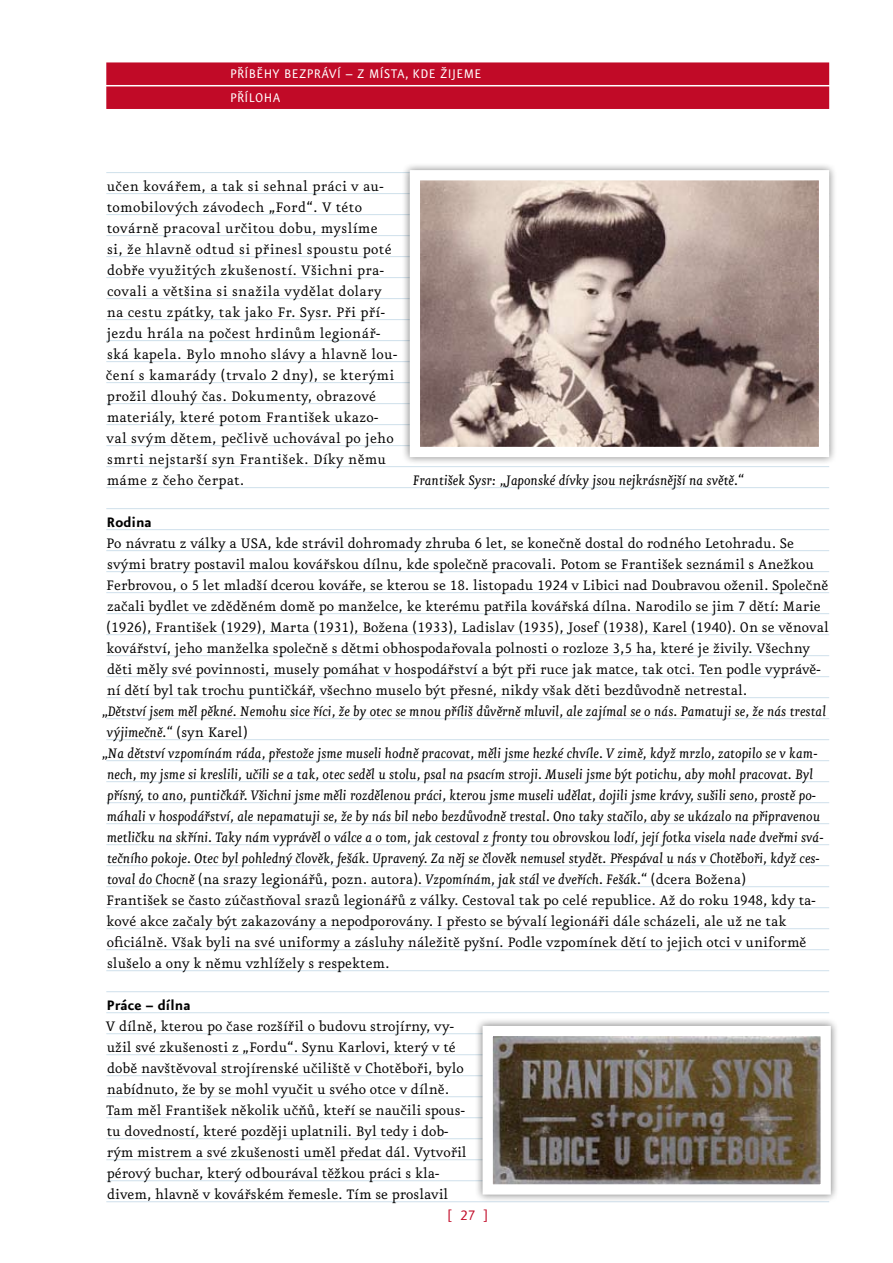
<style>
.page{position:relative;width:893px;height:1263px;background:#fff}
.page>*{position:absolute;margin:0;border:0;box-sizing:border-box;transform-origin:0 0}
.t1{font:16.5px/21px "Eureka OT";color:#000}
.t2{font:italic 16.5px "Eureka OT";color:#000}
.t3{font:16.5px/21px "Eureka OT";letter-spacing:.02em;color:#000}
.t4{font:700 16.5px "Eureka Sans OT";color:#000}
.t5{font:16.5px "Eureka OT";color:#c10a27}
.t6{font:15px/24px "Eureka Sans OT";letter-spacing:.025em;color:#fff}
.s1{font-style:normal}
</style>
<div class="page">
<hr style="left:106px;top:172px;width:723px;height:1px;background:#cfe0eb">
<hr style="left:106px;top:193px;width:723px;height:1px;background:#cfe0eb">
<hr style="left:106px;top:214px;width:723px;height:1px;background:#cfe0eb">
<hr style="left:106px;top:235px;width:723px;height:1px;background:#cfe0eb">
<hr style="left:106px;top:256px;width:723px;height:1px;background:#cfe0eb">
<hr style="left:106px;top:277px;width:723px;height:1px;background:#cfe0eb">
<hr style="left:106px;top:298px;width:723px;height:1px;background:#cfe0eb">
<hr style="left:106px;top:319px;width:723px;height:1px;background:#cfe0eb">
<hr style="left:106px;top:340px;width:723px;height:1px;background:#cfe0eb">
<hr style="left:106px;top:361px;width:723px;height:1px;background:#cfe0eb">
<hr style="left:106px;top:382px;width:723px;height:1px;background:#cfe0eb">
<hr style="left:106px;top:403px;width:723px;height:1px;background:#cfe0eb">
<hr style="left:106px;top:424px;width:723px;height:1px;background:#cfe0eb">
<hr style="left:106px;top:445px;width:723px;height:1px;background:#cfe0eb">
<hr style="left:106px;top:466px;width:723px;height:1px;background:#cfe0eb">
<hr style="left:106px;top:487px;width:723px;height:1px;background:#cfe0eb">
<hr style="left:106px;top:508px;width:723px;height:1px;background:#cfe0eb">
<hr style="left:106px;top:529px;width:723px;height:1px;background:#cfe0eb">
<hr style="left:106px;top:550px;width:723px;height:1px;background:#cfe0eb">
<hr style="left:106px;top:571px;width:723px;height:1px;background:#cfe0eb">
<hr style="left:106px;top:592px;width:723px;height:1px;background:#cfe0eb">
<hr style="left:106px;top:613px;width:723px;height:1px;background:#cfe0eb">
<hr style="left:106px;top:634px;width:723px;height:1px;background:#cfe0eb">
<hr style="left:106px;top:655px;width:723px;height:1px;background:#cfe0eb">
<hr style="left:106px;top:676px;width:723px;height:1px;background:#cfe0eb">
<hr style="left:106px;top:697px;width:723px;height:1px;background:#cfe0eb">
<hr style="left:106px;top:718px;width:723px;height:1px;background:#cfe0eb">
<hr style="left:106px;top:739px;width:723px;height:1px;background:#cfe0eb">
<hr style="left:106px;top:760px;width:723px;height:1px;background:#cfe0eb">
<hr style="left:106px;top:781px;width:723px;height:1px;background:#cfe0eb">
<hr style="left:106px;top:802px;width:723px;height:1px;background:#cfe0eb">
<hr style="left:106px;top:823px;width:723px;height:1px;background:#cfe0eb">
<hr style="left:106px;top:844px;width:723px;height:1px;background:#cfe0eb">
<hr style="left:106px;top:865px;width:723px;height:1px;background:#cfe0eb">
<hr style="left:106px;top:886px;width:723px;height:1px;background:#cfe0eb">
<hr style="left:106px;top:907px;width:723px;height:1px;background:#cfe0eb">
<hr style="left:106px;top:928px;width:723px;height:1px;background:#cfe0eb">
<hr style="left:106px;top:949px;width:723px;height:1px;background:#cfe0eb">
<hr style="left:106px;top:970px;width:723px;height:1px;background:#cfe0eb">
<hr style="left:106px;top:991px;width:723px;height:1px;background:#cfe0eb">
<hr style="left:106px;top:1012px;width:723px;height:1px;background:#cfe0eb">
<hr style="left:106px;top:1033px;width:723px;height:1px;background:#cfe0eb">
<hr style="left:106px;top:1054px;width:723px;height:1px;background:#cfe0eb">
<hr style="left:106px;top:1075px;width:723px;height:1px;background:#cfe0eb">
<hr style="left:106px;top:1096px;width:723px;height:1px;background:#cfe0eb">
<hr style="left:106px;top:1117px;width:723px;height:1px;background:#cfe0eb">
<hr style="left:106px;top:1138px;width:723px;height:1px;background:#cfe0eb">
<hr style="left:106px;top:1159px;width:723px;height:1px;background:#cfe0eb">
<hr style="left:106px;top:1180px;width:723px;height:1px;background:#cfe0eb">
<hr style="left:106px;top:1201px;width:723px;height:1px;background:#cfe0eb">
<div style="left:106px;top:62px;width:723px;height:23px;background:#c10a27"></div>
<div style="left:106px;top:86px;width:723px;height:23px;background:#c10a27"></div>
<div style="left:401px;top:162px;width:436px;height:303px;background:#f8f8f8"></div>
<svg style="left:405px;top:166px;width:429px;height:296px;background:#aa9994"></svg>
<div style="left:474px;top:1018px;width:365px;height:185px;background:#000;opacity:.5"></div>
<svg style="left:477px;top:1021px;width:359px;height:179px"></svg>
<p class="t6" style="left:230px;top:62px;width:253px">Příběhy bezpráví – z místa, kde žijeme<br>Příloha</p>
<p class="t3" style="left:106px;top:176px;width:293px">učen kovářem, a tak si sehnal práci v au&shy;tomobilových závodech „Ford“. V této továrně pracoval určitou dobu, myslíme<br>si, že hlavně odtud si přinesl spoustu poté dobře využitých zkušeností. Všichni pra&shy;covali a většina si snažila vydělat dolary na cestu zpátky, tak jako Fr. Sysr. Při pří&shy;jezdu hrála na počest hrdinům legionář&shy;ská kapela. Bylo mnoho slávy a hlavně lou&shy;čení s kamarády (trvalo 2 dny), se kterými prožil dlouhý čas. Dokumenty, obrazové materiály, které potom František ukazo&shy;val svým dětem, pečlivě uchovával po jeho smrti nejstarší syn František. Díky němu máme z čeho čerpat.</p>
<p class="t4" style="left:107px;top:514px;width:47px">Rodina</p>
<p class="t1" style="left:106px;top:533px;width:724px">Po návratu z války a USA, kde strávil dohromady zhruba 6 let, se konečně dostal do rodného Letohradu. Se svými bratry postavil malou kovářskou dílnu, kde společně pracovali. Potom se František seznámil s Anežkou Ferbrovou, o 5 let mladší dcerou kováře, se kterou se 18. listopadu 1924 v Libici nad Doubravou oženil. Společně začali bydlet ve zděděném domě po manželce, ke kterému patřila kovářská dílna. Narodilo se jim 7 dětí: Marie (1926), František (1929), Marta (1931), Božena (1933), Ladislav (1935), Josef (1938), Karel (1940). On se věnoval kovářství, jeho manželka společně s dětmi obhospodařovala polnosti o rozloze 3,5 ha, které je živily. Všechny děti měly své povinnosti, musely pomáhat v hospodářství a být při ruce jak matce, tak otci. Ten podle vyprávě&shy;ní dětí byl tak trochu puntičkář, všechno muselo být přesné, nikdy však děti bezdůvodně netrestal.</p>
<p class="t2" style="left:101px;top:703px;width:727px">„Dětství jsem měl pěkné. Nemohu sice říci, že by otec se mnou příliš důvěrně mluvil, ale zajímal se o nás. Pamatuji se, že nás trestal</p>
<p class="t2" style="left:107px;top:724px;width:143px">výjimečně.“ <span class="s1">(syn Karel)</span></p>
<p class="t2" style="left:101px;top:745px;width:718px">„Na dětství vzpomínám ráda, přestože jsme museli hodně pracovat, měli jsme hezké chvíle. V zimě, když mrzlo, zatopilo se v kam-</p>
<p class="t2" style="left:107px;top:766px;width:708px">nech, my jsme si kreslili, učili se a tak, otec seděl u stolu, psal na psacím stroji. Museli jsme být potichu, aby mohl pracovat. Byl</p>
<p class="t2" style="left:107px;top:787px;width:710px">přísný, to ano, puntičkář. Všichni jsme měli rozdělenou práci, kterou jsme museli udělat, dojili jsme krávy, sušili seno, prostě po-</p>
<p class="t2" style="left:107px;top:808px;width:715px">máhali v hospodářství, ale nepamatuji se, že by nás bil nebo bezdůvodně trestal. Ono taky stačilo, aby se ukázalo na připravenou</p>
<p class="t2" style="left:107px;top:829px;width:718px">metličku na skříni. Taky nám vyprávěl o válce a o tom, jak cestoval z fronty tou obrovskou lodí, její fotka visela nade dveřmi svá-</p>
<p class="t2" style="left:107px;top:850px;width:714px">tečního pokoje. Otec byl pohledný člověk, fešák. Upravený. Za něj se člověk nemusel stydět. Přespával u nás v Chotěboři, když ces-</p>
<p class="t2" style="left:107px;top:871px;width:641px">toval do Chocně <span class="s1">(na srazy legionářů, pozn. autora)</span>. Vzpomínám, jak stál ve dveřích. Fešák.“ <span class="s1">(dcera Božena)</span></p>
<p class="t1" style="left:106px;top:891px;width:711px">František se často zúčastňoval srazů legionářů z války. Cestoval tak po celé republice. Až do roku 1948, kdy ta-</p>
<p class="t1" style="left:107px;top:912px;width:681px">kové akce začaly být zakazovány a nepodporovány. I přesto se bývalí legionáři dále scházeli, ale už ne tak</p>
<p class="t1" style="left:107px;top:933px;width:701px">oficiálně. Však byli na své uniformy a zásluhy náležitě pyšní. Podle vzpomínek dětí to jejich otci v uniformě</p>
<p class="t1" style="left:107px;top:954px;width:284px">slušelo a ony k němu vzhlížely s respektem.</p>
<p class="t4" style="left:107px;top:997px;width:85px">Práce – dílna</p>
<p class="t1" style="left:106px;top:1017px;width:362px">V dílně, kterou po čase rozšířil o budovu strojírny, vy&shy;užil své zkušenosti z „Fordu“. Synu Karlovi, který v té době navštěvoval strojírenské učiliště v Chotěboři, bylo nabídnuto, že by se mohl vyučit u svého otce v dílně.<br>Tam měl František několik učňů, kteří se naučili spous&shy;tu dovedností, které později uplatnili. Byl tedy i dob&shy;rým mistrem a své zkušenosti uměl předat dál. Vytvořil pérový buchar, který odbourával těžkou práci s kla&shy;divem, hlavně v kovářském řemesle. Tím se proslavil</p>
<p class="t2" style="left:413px;top:472px;width:333px">František Sysr: „Japonské dívky jsou nejkrásnější na světě.“</p>
<p class="t5" style="left:447px;top:1207px;width:42px">[27]</p>
</div>
